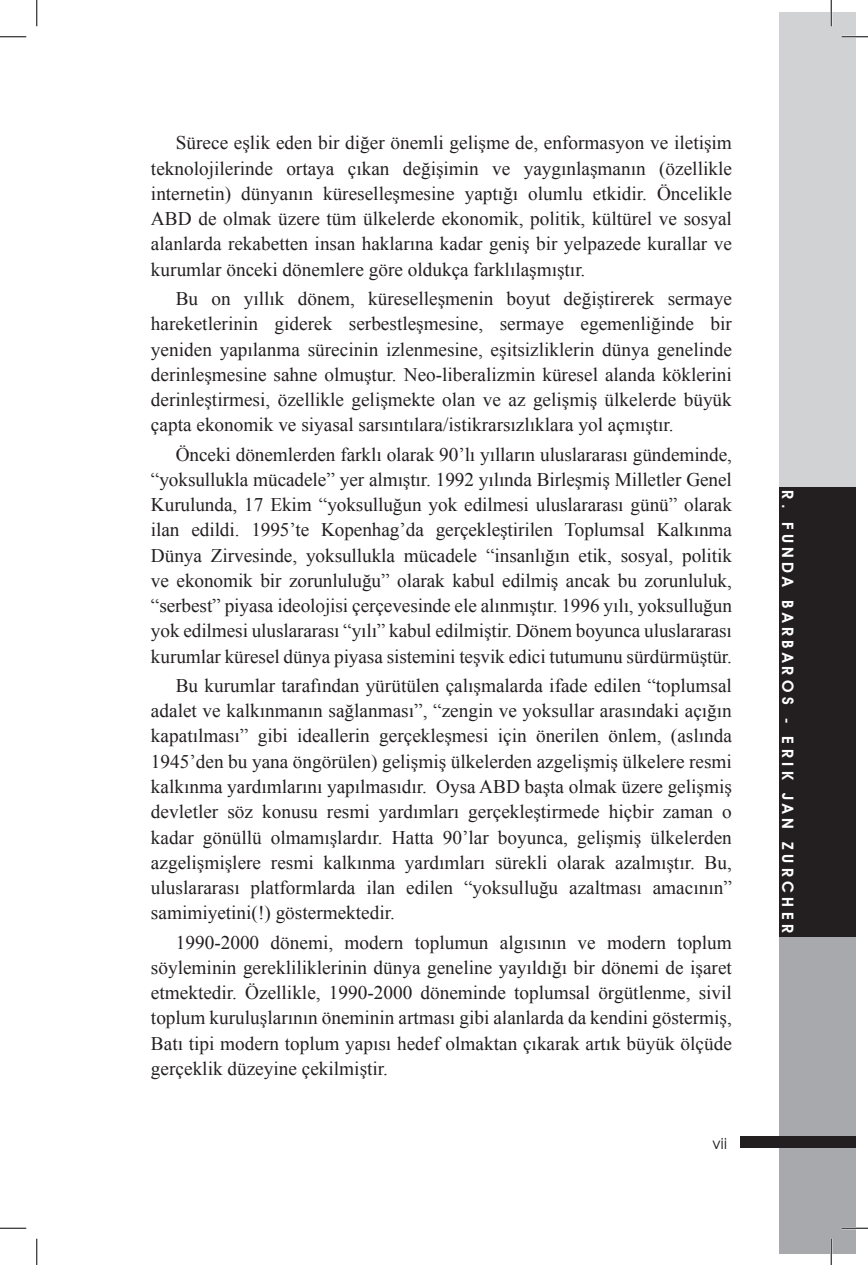
<style>
.page{position:relative;width:868px;height:1265px;background:#fff}
.page>*{position:absolute;margin:0;border:0;box-sizing:border-box;transform-origin:0 0}
.ana_metin{font:19.25px/25.2px "Times New Roman";color:#231f20;text-align:justify}
.t1{font:600 15.75px "Avant Garde IT Cby BT";letter-spacing:.28em;color:#fff}
.t2{font:15.75px "Avant Garde IT Cby BT";color:#231f20}
</style>
<div class="page">
<div style="left:778px;top:487px;width:77px;height:449px;background:#231f20"></div>
<div style="left:778px;top:12px;width:77px;height:475px;background:#d1d2d4"></div>
<div style="left:778px;top:936px;width:77px;height:316px;background:#a8a9ad"></div>
<div style="left:740px;top:1136px;width:115px;height:11px;background:#231f20"></div>
<hr style="left:841px;top:36px;width:26px;height:2px;background:#fff">
<hr style="left:841px;top:1226px;width:26px;height:2px;background:#fff">
<hr style="left:829px;top:0;width:3px;height:26px;background:#fff">
<hr style="left:829px;top:1238px;width:3px;height:26px;background:#fff">
<svg style="left:0;top:36px;width:26px;height:1px"></svg>
<svg style="left:841px;top:36px;width:26px;height:1px"></svg>
<svg style="left:0;top:1227px;width:26px;height:1px"></svg>
<svg style="left:841px;top:1227px;width:26px;height:1px"></svg>
<svg style="left:36px;top:0;width:1px;height:26px"></svg>
<svg style="left:36px;top:1238px;width:1px;height:26px"></svg>
<svg style="left:830px;top:0;width:1px;height:26px"></svg>
<svg style="left:830px;top:1238px;width:1px;height:26px"></svg>
<p class="ana_metin" style="left:151px;top:130px;width:582px;text-indent:25px">Sürece eşlik eden bir diğer önemli gelişme de, enformasyon ve iletişim teknolojilerinde ortaya çıkan değişimin ve yaygınlaşmanın (özellikle internetin) dünyanın küreselleşmesine yaptığı olumlu etkidir. Öncelikle ABD de olmak üzere tüm ülkelerde ekonomik, politik, kültürel ve sosyal alanlarda rekabetten insan haklarına kadar geniş bir yelpazede kurallar ve kurumlar önceki dönemlere göre oldukça farklılaşmıştır.</p>
<p class="ana_metin" style="left:151px;top:285px;width:582px;text-indent:25px">Bu on yıllık dönem, küreselleşmenin boyut değiştirerek sermaye hareketlerinin giderek serbestleşmesine, sermaye egemenliğinde bir yeniden yapılanma sürecinin izlenmesine, eşitsizliklerin dünya genelinde derinleşmesine sahne olmuştur. Neo-liberalizmin küresel alanda köklerini derinleştirmesi, özellikle gelişmekte olan ve az gelişmiş ülkelerde büyük çapta ekonomik ve siyasal sarsıntılara/istikrarsızlıklara yol açmıştır.</p>
<p class="ana_metin" style="left:151px;top:441px;width:582px;text-indent:25px">Önceki dönemlerden farklı olarak 90’lı yılların uluslararası gündeminde, “yoksullukla mücadele” yer almıştır. 1992 yılında Birleşmiş Milletler Genel Kurulunda, 17 Ekim “yoksulluğun yok edilmesi uluslararası günü” olarak ilan edildi. 1995’te Kopenhag’da gerçekleştirilen Toplumsal Kalkınma Dünya Zirvesinde, yoksullukla mücadele “insanlığın etik, sosyal, politik ve ekonomik bir zorunluluğu” olarak kabul edilmiş ancak bu zorunluluk, “serbest” piyasa ideolojisi çerçevesinde ele alınmıştır. 1996 yılı, yoksulluğun yok edilmesi uluslararası “yılı” kabul edilmiştir. Dönem boyunca uluslararası kurumlar küresel dünya piyasa sistemini teşvik edici tutumunu sürdürmüştür.</p>
<p class="ana_metin" style="left:151px;top:672px;width:582px;text-indent:25px">Bu kurumlar tarafından yürütülen çalışmalarda ifade edilen “toplumsal adalet ve kalkınmanın sağlanması”, “zengin ve yoksullar arasındaki açığın kapatılması” gibi ideallerin gerçekleşmesi için önerilen önlem, (aslında 1945’den bu yana öngörülen) gelişmiş ülkelerden azgelişmiş ülkelere resmi kalkınma yardımlarını yapılmasıdır. Oysa ABD başta olmak üzere gelişmiş devletler söz konusu resmi yardımları gerçekleştirmede hiçbir zaman o kadar gönüllü olmamışlardır. Hatta 90’lar boyunca, gelişmiş ülkelerden azgelişmişlere resmi kalkınma yardımları sürekli olarak azalmıştır. Bu, uluslararası platformlarda ilan edilen “yoksulluğu azaltması amacının” samimiyetini(!) göstermektedir.</p>
<p class="ana_metin" style="left:151px;top:928px;width:582px;text-indent:25px">1990-2000 dönemi, modern toplumun algısının ve modern toplum söyleminin gerekliliklerinin dünya geneline yayıldığı bir dönemi de işaret etmektedir. Özellikle, 1990-2000 döneminde toplumsal örgütlenme, sivil toplum kuruluşlarının öneminin artması gibi alanlarda da kendini göstermiş, Batı tipi modern toplum yapısı hedef olmaktan çıkarak artık büyük ölçüde gerçeklik düzeyine çekilmiştir.</p>
<p class="t2" style="left:712px;top:1133px;width:16px">vii</p>
<p class="t1" style="left:796px;top:490px;width:444px;rotate:90deg">R. FUNDA BARBAROS - ERIK JAN ZURCHER</p>
</div>
